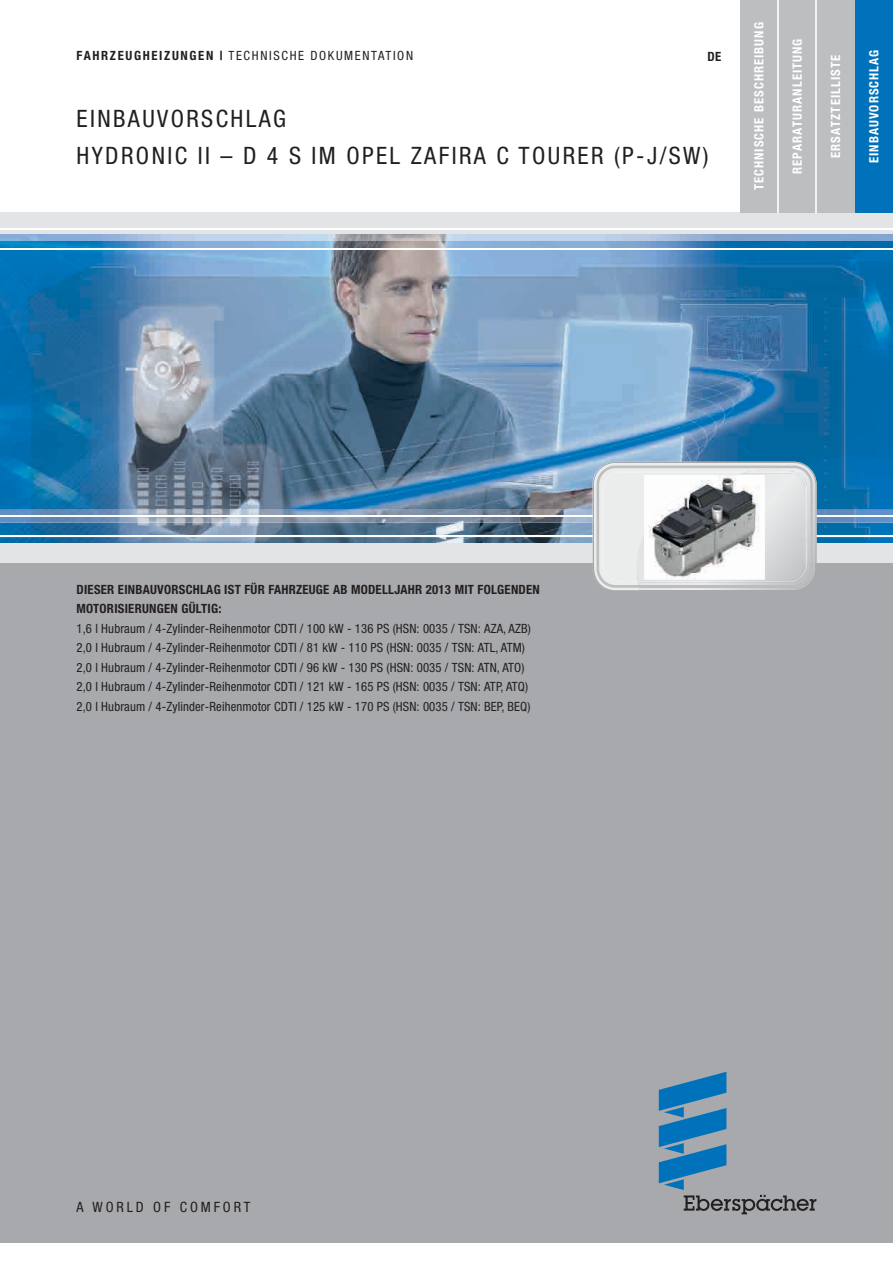
<style>
.page{position:relative;width:893px;height:1263px;background:#fff}
.page>*{position:absolute;margin:0;border:0;box-sizing:border-box;transform-origin:0 0}
.t1{font:condensed 24px/37.5px "Helvetica Neue LT";letter-spacing:.1em;color:#231f20}
.t2{font:condensed 14.25px "Helvetica Neue LTW1 G";letter-spacing:.2em;color:#231f20}
.t3{font:condensed 12.75px/19.5px "Helvetica Neue LT";letter-spacing:.01em;color:#231f20}
.t4{font:700 condensed 12.75px/19.5px "Helvetica Neue LT";letter-spacing:.02em;color:#231f20}
.t5{font:700 condensed 12.75px "Helvetica Neue LTW1 G";letter-spacing:.08em;color:#fff}
.t6{font:condensed 12.75px "Helvetica Neue LTW1 G";letter-spacing:.13em;color:#231f20}
.s1{font-weight:700}
</style>
<div class="page">
<img style="left:0;top:234px;width:893px;height:309px">
<div style="left:0;top:554px;width:893px;height:689px;background:#a7a9ac"></div>
<div style="left:0;top:213px;width:893px;height:21px;background:#e3e4e5"></div>
<hr style="left:0;top:229px;width:893px;height:1px;background:#fff">
<hr style="left:0;top:248px;width:893px;height:1px;background:#fff">
<img style="left:0;top:510px;width:893px;height:13px">
<hr style="left:0;top:515px;width:893px;height:2px;background:#fff">
<hr style="left:0;top:536px;width:893px;height:1px;background:#fff">
<div style="left:0;top:543px;width:893px;height:19px;background:#e3e4e5"></div>
<svg style="left:593px;top:462px;width:224px;height:129px"></svg>
<img style="left:750px;top:471px;width:56px;height:11px">
<img style="left:796px;top:482px;width:11px;height:99px">
<img style="left:613px;top:579px;width:183px;height:3px">
<img style="left:603px;top:471px;width:147px;height:11px">
<img style="left:602px;top:482px;width:11px;height:99px">
<svg style="left:659px;top:1072px;width:157px;height:142px"></svg>
<div style="left:855px;top:0;width:38px;height:213px;background:#0072bc"></div>
<div style="left:816px;top:0;width:39px;height:213px;background:#bcbec0"></div>
<div style="left:778px;top:0;width:38px;height:213px;background:#bcbec0"></div>
<div style="left:740px;top:0;width:38px;height:213px;background:#bcbec0"></div>
<hr style="left:777px;top:0;width:2px;height:213px;background:#f2f2f3">
<hr style="left:816px;top:0;width:1px;height:213px;background:#f2f2f3">
<img style="left:644px;top:475px;width:121px;height:105px">
<img style="left:644px;top:475px;width:90px;height:58px">
<p class="t5" style="left:751px;top:190px;width:169px;rotate:-90deg">TECHNISCHE BESCHREIBUNG</p>
<p class="t5" style="left:790px;top:174px;width:137px;rotate:-90deg">REPARATURANLEITUNG</p>
<p class="t6" style="left:77px;top:48px;width:338px"><span class="s1">FAHRZEUGHEIZUNGEN |</span> TECHNISCHE DOKUMENTATION</p>
<p class="t4" style="left:707px;top:46px;width:15px">DE</p>
<p class="t5" style="left:866px;top:163px;width:115px;rotate:-90deg">EINBAUVORSCHLAG</p>
<p class="t5" style="left:828px;top:158px;width:104px;rotate:-90deg">ERSATZTEILLISTE</p>
<h1 class="t1" style="left:77px;top:99px;width:634px">EINBAUVORSCHLAG<br>HYDRONIC II – D 4 S IM OPEL ZAFIRA C TOURER (P-J/SW)</h1>
<p class="t4" style="left:77px;top:579px;width:465px">DIESER EINBAUVORSCHLAG IST FÜR FAHRZEUGE AB MODELLJAHR 2013 MIT FOLGENDEN<br>MOTORISIERUNGEN GÜLTIG:</p>
<p class="t3" style="left:77px;top:618px;width:456px">1,6 L HUBRAUM / 4-ZYLINDER-REIHENMOTOR CDTI / 100 KW - 136 PS (HSN: 0035 / TSN: AZA, AZB)<br>2,0 L HUBRAUM / 4-ZYLINDER-REIHENMOTOR CDTI / 81 KW - 110 PS (HSN: 0035 / TSN: ATL, ATM)<br>2,0 L HUBRAUM / 4-ZYLINDER-REIHENMOTOR CDTI / 96 KW - 130 PS (HSN: 0035 / TSN: ATN, ATO)<br>2,0 L HUBRAUM / 4-ZYLINDER-REIHENMOTOR CDTI / 121 KW - 165 PS (HSN: 0035 / TSN: ATP, ATQ)<br>2,0 L HUBRAUM / 4-ZYLINDER-REIHENMOTOR CDTI / 125 KW - 170 PS (HSN: 0035 / TSN: BEP, BEQ)</p>
<p class="t2" style="left:77px;top:1198px;width:175px">A WORLD OF COMFORT</p>
</div>
